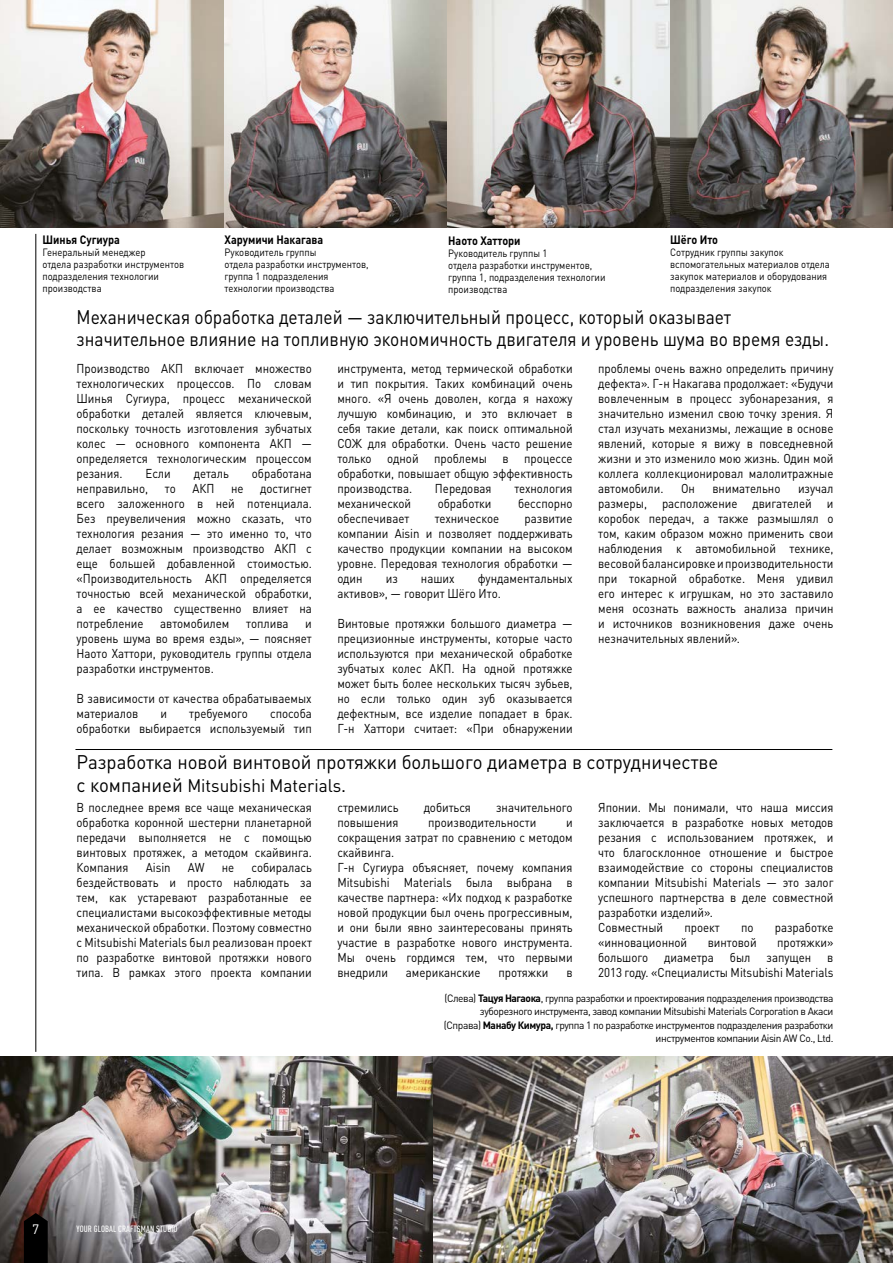
<style>
.page{position:relative;width:893px;height:1263px;background:#fff}
.page>*{position:absolute;margin:0;border:0;box-sizing:border-box;transform-origin:0 0}
.Titles_14{font:19.5px/22.5px "DIN Pro";color:#000;scale:.89 1}
.Titles_14-2{font:19.5px "DIN Pro";color:#000;scale:.95 1}
.Titles_14-3{font:18px "DIN Pro";color:#000;scale:.95 1}
.t1{font:13.5px "DIN Pro";color:#fff}
.Block_9{font:12.75px/15px "DIN Pro";color:#000;text-align:justify;scale:.9 1}
.Text_Info_Small{font:700 12px "DIN Pro";color:#000;scale:.9 1}
.Text_Info_Small-2{font:10.5px/12px "DIN Pro";letter-spacing:-.01em;color:#000;scale:.9 1}
.Text_Info_Small-3{font:10.5px/13.5px "DIN Pro";letter-spacing:-.04em;color:#000;text-align:right}
.t2{font:500 condensed 9px "DIN Pro";letter-spacing:.01em;color:#fff}
.s1{font-size:19.5px}
.s2{font-weight:700}
</style>
<div class="page">
<img style="left:0;top:1057px;width:434px;height:206px">
<img style="left:434px;top:1057px;width:459px;height:206px">
<img style="left:0;top:0;width:893px;height:227px">
<svg style="left:24px;top:1213px;width:24px;height:50px"></svg>
<hr style="left:36px;top:234px;width:1px;height:818px;background:#000">
<hr style="left:75px;top:749px;width:757px;height:1px;background:#000">
<p class="Text_Info_Small" style="left:43px;top:230px;width:87px">Шинья Сугиура</p>
<p class="Text_Info_Small-2" style="left:43px;top:245px;width:116px">Генеральный менеджер</p>
<p class="Text_Info_Small-2" style="left:43px;top:257px;width:159px">отдела разработки инструментов</p>
<p class="Text_Info_Small-2" style="left:43px;top:269px;width:131px">подразделения технологии производства</p>
<p class="Text_Info_Small" style="left:225px;top:230px;width:111px">Харумичи Накагава</p>
<p class="Text_Info_Small-2" style="left:225px;top:245px;width:104px">Руководитель группы</p>
<p class="Text_Info_Small-2" style="left:225px;top:257px;width:162px">отдела разработки инструментов, группа 1 подразделения технологии производства</p>
<p class="Text_Info_Small" style="left:448px;top:231px;width:82px">Наото Хаттори</p>
<p class="Text_Info_Small-2" style="left:448px;top:246px;width:112px">Руководитель группы 1</p>
<p class="Text_Info_Small-2" style="left:448px;top:258px;width:176px">отдела разработки инструментов, группа 1, подразделения технологии производства</p>
<p class="Text_Info_Small" style="left:670px;top:230px;width:55px">Шёго Ито</p>
<p class="Text_Info_Small-2" style="left:670px;top:245px;width:179px">Сотрудник группы закупок вспомогательных материалов отдела закупок материалов и оборудования подразделения закупок</p>
<p class="Titles_14" style="left:77px;top:303px;width:847px">Механическая обработка деталей — заключительный процесс, который оказывает значительное влияние на топливную экономичность двигателя и уровень шума во время езды.</p>
<p class="Block_9" style="left:77px;top:360px;width:263px">Производство АКП включает множество технологических процессов. По словам Шинья Сугиура, процесс механической обработки деталей является ключевым, поскольку точность изготовления зубчатых колес — основного компонента АКП — определяется технологическим процессом резания.</p>
<p class="Block_9" style="left:145px;top:465px;width:30px">Если</p>
<p class="Block_9" style="left:194px;top:465px;width:41px">деталь</p>
<p class="Block_9" style="left:252px;top:465px;width:68px">обработана</p>
<p class="Block_9" style="left:77px;top:480px;width:81px">неправильно,</p>
<p class="Block_9" style="left:165px;top:480px;width:14px">то</p>
<p class="Block_9" style="left:192px;top:480px;width:26px">АКП</p>
<p class="Block_9" style="left:231px;top:480px;width:15px">не</p>
<p class="Block_9" style="left:77px;top:480px;width:263px;text-indent:184px">достигнет всего заложенного в ней потенциала.<br>Без преувеличения можно сказать, что технология резания — это именно то, что делает возможным производство АКП с еще большей добавленной стоимостью. «Производительность АКП определяется точностью всей механической обработки, а ее качество существенно влияет на потребление</p>
<p class="Block_9" style="left:160px;top:615px;width:78px">автомобилем</p>
<p class="Block_9" style="left:246px;top:615px;width:49px">топлива</p>
<p class="Block_9" style="left:77px;top:615px;width:263px;text-indent:229px">и уровень шума во время езды», — поясняет Наото Хаттори, руководитель группы отдела разработки инструментов.</p>
<p class="Block_9" style="left:77px;top:690px;width:263px">В зависимости от качества обрабатываемых материалов</p>
<p class="Block_9" style="left:77px;top:705px;width:263px;text-align:right">способа<br>обработки выбирается используемый тип</p>
<p class="Block_9" style="left:161px;top:705px;width:9px">и</p>
<p class="Block_9" style="left:189px;top:705px;width:67px">требуемого</p>
<p class="Block_9" style="left:337px;top:360px;width:263px">инструмента, метод термической обработки и тип покрытия. Таких комбинаций очень много. «Я очень доволен, когда я нахожу лучшую комбинацию, и это включает в себя такие детали, как поиск оптимальной СОЖ для обработки. Очень часто решение только одной проблемы в процессе обработки, повышает общую эффективность производства.</p>
<p class="Block_9" style="left:435px;top:480px;width:65px">Передовая</p>
<p class="Block_9" style="left:514px;top:480px;width:66px">технология</p>
<p class="Block_9" style="left:337px;top:495px;width:84px">механической</p>
<p class="Block_9" style="left:438px;top:495px;width:61px">обработки</p>
<p class="Block_9" style="left:518px;top:495px;width:62px">бесспорно</p>
<p class="Block_9" style="left:337px;top:510px;width:82px">обеспечивает</p>
<p class="Block_9" style="left:435px;top:510px;width:73px">техническое</p>
<p class="Block_9" style="left:337px;top:510px;width:263px;text-indent:187px">развитие компании Aisin и позволяет поддерживать качество продукции компании на высоком уровне. Передовая технология обработки — один</p>
<p class="Block_9" style="left:337px;top:570px;width:263px;text-indent:140px">фундаментальных активов», — говорит Шёго Ито.</p>
<p class="Block_9" style="left:337px;top:615px;width:263px">Винтовые протяжки большого диаметра — прецизионные инструменты, которые часто используются при механической обработке зубчатых колес АКП. На одной протяжке может быть более нескольких тысяч зубьев, но если только один зуб оказывается дефектным, все изделие попадает в брак.<br>Г-н Хаттори считает: «При обнаружении</p>
<p class="Block_9" style="left:386px;top:570px;width:15px">из</p>
<p class="Block_9" style="left:421px;top:570px;width:39px">наших</p>
<p class="Block_9" style="left:598px;top:360px;width:263px">проблемы очень важно определить причину дефекта». Г-н Накагава продолжает: «Будучи вовлеченным в процесс зубонарезания, я значительно изменил свою точку зрения. Я стал изучать механизмы, лежащие в основе явлений, которые я вижу в повседневной жизни и это изменило мою жизнь. Один мой коллега коллекционировал малолитражные автомобили.</p>
<p class="Block_9" style="left:681px;top:480px;width:17px">Он</p>
<p class="Block_9" style="left:712px;top:480px;width:77px">внимательно</p>
<p class="Block_9" style="left:598px;top:480px;width:263px;text-indent:200px">изучал размеры, расположение двигателей и коробок передач, а также размышлял о том, каким образом можно применить свои наблюдения к автомобильной технике, весовой балансировке и производительности при токарной обработке. Меня удивил его интерес к игрушкам, но это заставило меня осознать важность анализа причин и источников возникновения даже очень незначительных явлений».</p>
<p class="Titles_14-2" style="left:77px;top:747px;width:677px">Разработка новой винтовой протяжки большого диаметра в сотрудничестве</p>
<p class="Titles_14-3" style="left:77px;top:771px;width:285px"><span class="s1">с компанией</span> Mitsubishi Materials<span class="s1">.</span></p>
<p class="Block_9" style="left:77px;top:799px;width:263px">В последнее время все чаще механическая обработка коронной шестерни планетарной передачи выполняется не с помощью винтовых протяжек, а методом скайвинга.<br>Компания</p>
<p class="Block_9" style="left:77px;top:859px;width:263px;text-indent:175px">собиралась бездействовать и просто наблюдать за тем, как устаревают разработанные ее специалистами высокоэффективные методы механической обработки. Поэтому совместно с Mitsubishi Materials был реализован проект по разработке винтовой протяжки нового типа. В рамках этого проекта компании</p>
<p class="Block_9" style="left:146px;top:859px;width:29px">Aisin</p>
<p class="Block_9" style="left:188px;top:859px;width:20px">AW</p>
<p class="Block_9" style="left:222px;top:859px;width:15px">не</p>
<p class="Block_9" style="left:337px;top:799px;width:70px">стремились</p>
<p class="Block_9" style="left:424px;top:799px;width:54px">добиться</p>
<p class="Block_9" style="left:496px;top:799px;width:87px">значительного</p>
<p class="Block_9" style="left:337px;top:814px;width:70px">повышения</p>
<p class="Block_9" style="left:428px;top:814px;width:122px">производительности</p>
<p class="Block_9" style="left:337px;top:814px;width:263px;text-indent:229px">и сокращения затрат по сравнению с методом скайвинга.</p>
<p class="Block_9" style="left:337px;top:859px;width:263px">Г-н Сугиура объясняет, почему компания Mitsubishi Materials была выбрана в качестве партнера: «Их подход к разработке новой продукции был очень прогрессивным, и они были явно заинтересованы принять участие в разработке нового инструмента.<br>Мы очень гордимся тем, что первыми внедрили</p>
<p class="Block_9" style="left:406px;top:964px;width:84px">американские</p>
<p class="Block_9" style="left:498px;top:964px;width:57px">протяжки</p>
<p class="Block_9" style="left:566px;top:964px;width:8px">в</p>
<p class="Block_9" style="left:598px;top:799px;width:263px">Японии. Мы понимали, что наша миссия заключается в разработке новых методов резания с использованием протяжек, и что благосклонное отношение и быстрое взаимодействие со стороны специалистов компании Mitsubishi Materials — это залог успешного партнерства в деле совместной разработки изделий».</p>
<p class="Block_9" style="left:598px;top:919px;width:74px">Совместный</p>
<p class="Block_9" style="left:684px;top:919px;width:41px">проект</p>
<p class="Block_9" style="left:741px;top:919px;width:15px">по</p>
<p class="Block_9" style="left:775px;top:919px;width:67px">разработке</p>
<p class="Block_9" style="left:598px;top:934px;width:100px">«инновационной</p>
<p class="Block_9" style="left:708px;top:934px;width:56px">винтовой</p>
<p class="Block_9" style="left:777px;top:934px;width:64px">протяжки»</p>
<p class="Block_9" style="left:598px;top:949px;width:57px">большого</p>
<p class="Block_9" style="left:664px;top:949px;width:57px">диаметра</p>
<p class="Block_9" style="left:730px;top:949px;width:24px">был</p>
<p class="Block_9" style="left:766px;top:949px;width:51px">запущен</p>
<p class="Block_9" style="left:598px;top:949px;width:263px;text-align:right">в<br>2013 году. «Специалисты Mitsubishi Materials</p>
<p class="Text_Info_Small-3" style="left:444px;top:990px;width:391px">(Слева) <span class="s2">Тацуя Нагаока</span>, группа разработки и проектирования подразделения производства зуборезного инструмента, завод компании Mitsubishi Materials Corporation в Акаси (Справа) <span class="s2">Манабу Кимура,</span> группа 1 по разработке инструментов подразделения разработки инструментов компании Aisin AW Co., Ltd.</p>
<p class="t1" style="left:32px;top:1219px;width:9px">7</p>
<p class="t2" style="left:77px;top:1222px;width:102px">YOUR GLOBAL CRAFTSMAN STUDIO</p>
</div>
